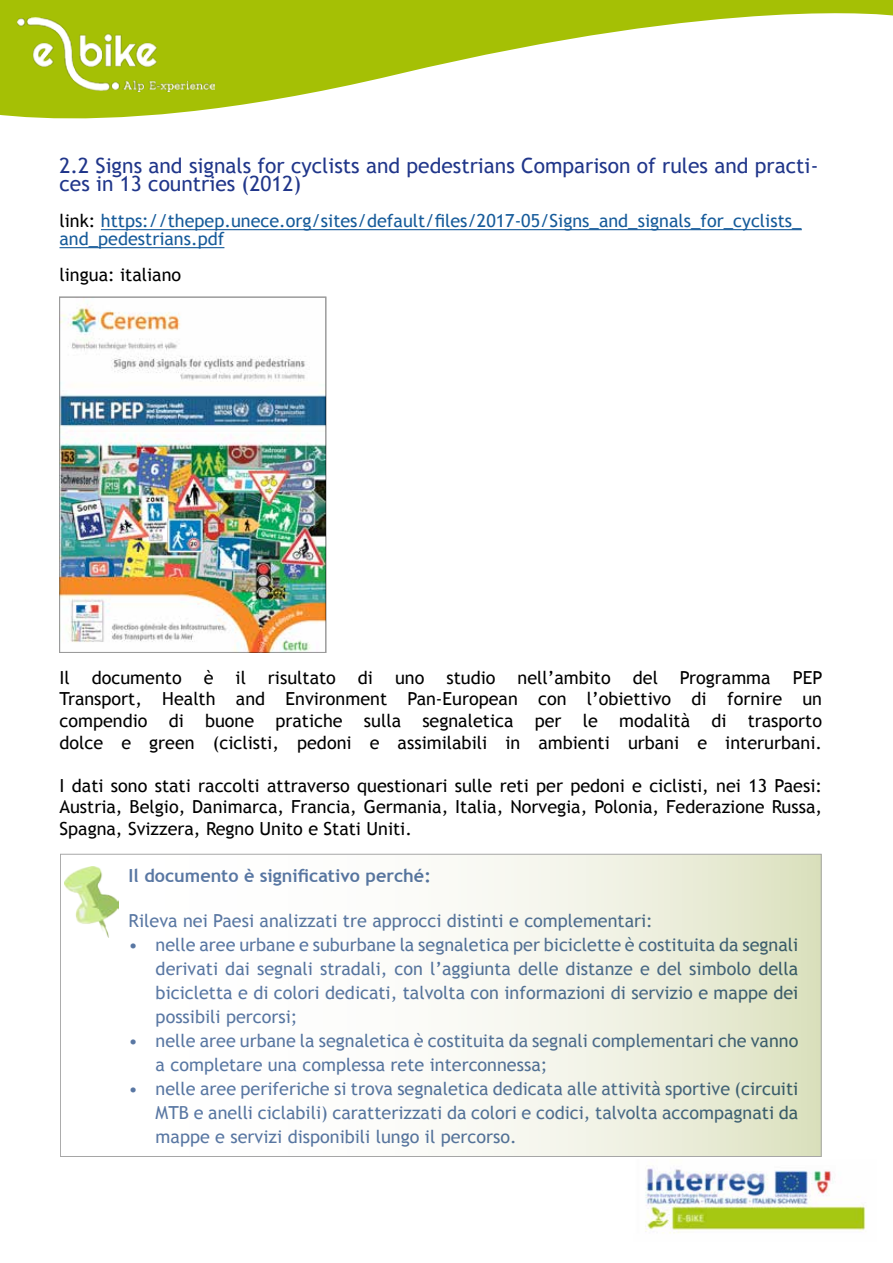
<style>
.page{position:relative;width:893px;height:1263px;background:#fff}
.page>*{position:absolute;margin:0;border:0;box-sizing:border-box;transform-origin:0 0}
.t1{font:21px/18px "Trebuchet MS";color:#20368a}
.t2{font:18px/24px "Trebuchet MS";color:#002f72;text-align:justify}
.t3{font:18px/21.6px "Trebuchet MS";color:#000;text-align:justify}
.t4{font:18px/18px "Trebuchet MS";color:#165b9a}
.t5{font:700 18px "Trebuchet MS";color:#002f72}
.s1{color:#000}
</style>
<div class="page">
<svg style="left:0;top:0;width:893px;height:119px"></svg>
<img style="left:17px;top:17px;width:198px;height:74px">
<img style="left:645px;top:1168px;width:221px;height:66px">
<hr style="left:101px;top:229px;width:701px;height:1px;background:#165b9a">
<hr style="left:60px;top:247px;width:164px;height:1px;background:#165b9a">
<img style="left:59px;top:297px;width:267px;height:356px">
<svg style="left:64px;top:856px;width:755px;height:299px"></svg>
<p class="t1" style="left:60px;top:157px;width:760px">2.2 Signs and signals for cyclists and pedestrians Comparison of rules and practi&shy;ces in 13 countries (2012)</p>
<p class="t4" style="left:60px;top:212px;width:743px"><span class="s1">link:</span> https://thepep.unece.org/sites/default/files/2017-05/Signs_and_signals_for_cyclists_ and_pedestrians.pdf</p>
<p class="t3" style="left:60px;top:264px;width:123px">lingua: italiano</p>
<p class="t3" style="left:60px;top:666px;width:764px">Il documento è il risultato di uno studio nell’ambito del Programma PEP Transport, Health and Environment Pan-European con l’obiettivo di fornire un compendio di buone pratiche sulla segnaletica per le modalità di trasporto dolce e green (ciclisti, pedoni e assimilabili in ambienti urbani e interurbani.</p>
<p class="t3" style="left:60px;top:774px;width:764px">I dati sono stati raccolti attraverso questionari sulle reti per pedoni e ciclisti, nei 13 Paesi:<br>Austria, Belgio, Danimarca, Francia, Germania, Italia, Norvegia, Polonia, Federazione Russa, Spagna, Svizzera, Regno Unito e Stati Uniti.</p>
<p class="t5" style="left:129px;top:864px;width:304px">Il documento è significativo perché:</p>
<p class="t2" style="left:129px;top:909px;width:526px">Rileva nei Paesi analizzati tre approcci distinti e complementari:</p>
<p class="t2" style="left:156px;top:933px;width:644px;text-indent:-27px">• nelle aree urbane e suburbane la segnaletica per biciclette è costituita da segnali derivati dai segnali stradali, con l’aggiunta delle distanze e del simbolo della bicicletta e di colori dedicati, talvolta con informazioni di servizio e mappe dei possibili percorsi;</p>
<p class="t2" style="left:156px;top:1029px;width:644px;text-indent:-27px">• nelle aree urbane la segnaletica è costituita da segnali complementari che vanno a completare una complessa rete interconnessa;</p>
<p class="t2" style="left:156px;top:1077px;width:644px;text-indent:-27px">• nelle aree periferiche si trova segnaletica dedicata alle attività sportive (circuiti MTB e anelli ciclabili) caratterizzati da colori e codici, talvolta accompagnati da mappe e servizi disponibili lungo il percorso.</p>
</div>
